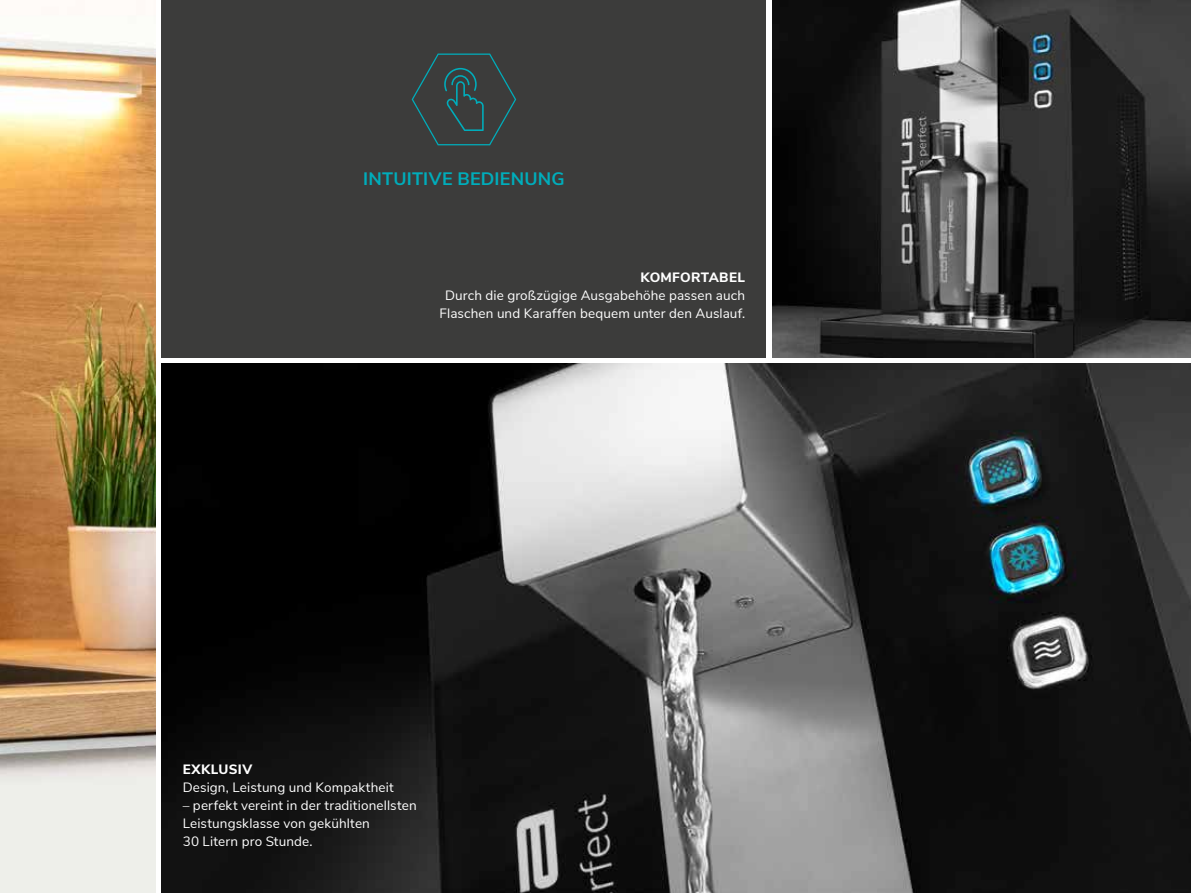
<style>
.page{position:relative;width:1191px;height:893px;background:#fff}
.page>*{position:absolute;margin:0;border:0;box-sizing:border-box;transform-origin:0 0}
.t1{font:700 18px "Nunito Sans";letter-spacing:.01em;color:#00adbb}
.t2{font:13.5px/18px "Nunito Sans";letter-spacing:.01em;color:#fff;text-align:center}
.t3{font:800 13.5px "Nunito Sans";letter-spacing:.025em;color:#fff}
</style>
<div class="page">
<img style="left:0;top:38px;width:155px;height:855px">
<div style="left:161px;top:0;width:605px;height:357px;background:#3c3c3b"></div>
<img style="left:772px;top:0;width:419px;height:357px">
<img style="left:161px;top:364px;width:1030px;height:529px">
<svg style="left:411px;top:54px;width:105px;height:91px"></svg>
<h1 class="t1" style="left:363px;top:165px;width:203px">INTUITIVE BEDIENUNG</h1>
<p class="t3" style="left:640px;top:267px;width:106px">KOMFORTABEL</p>
<p class="t2" style="left:439px;top:285px;width:307px">Durch die großzügige Ausgabehöhe passen auch<br>Flaschen und Karaffen bequem unter den Auslauf.</p>
<p class="t3" style="left:183px;top:759px;width:71px">EXKLUSIV</p>
<p class="t2" style="left:183px;top:777px;width:212px">Design, Leistung und Kompaktheit</p>
<p class="t2" style="left:183px;top:795px;width:235px;text-align:left">– perfekt vereint in der traditionellsten<br>Leistungsklasse von gekühlten<br>30 Litern pro Stunde.</p>
</div>
